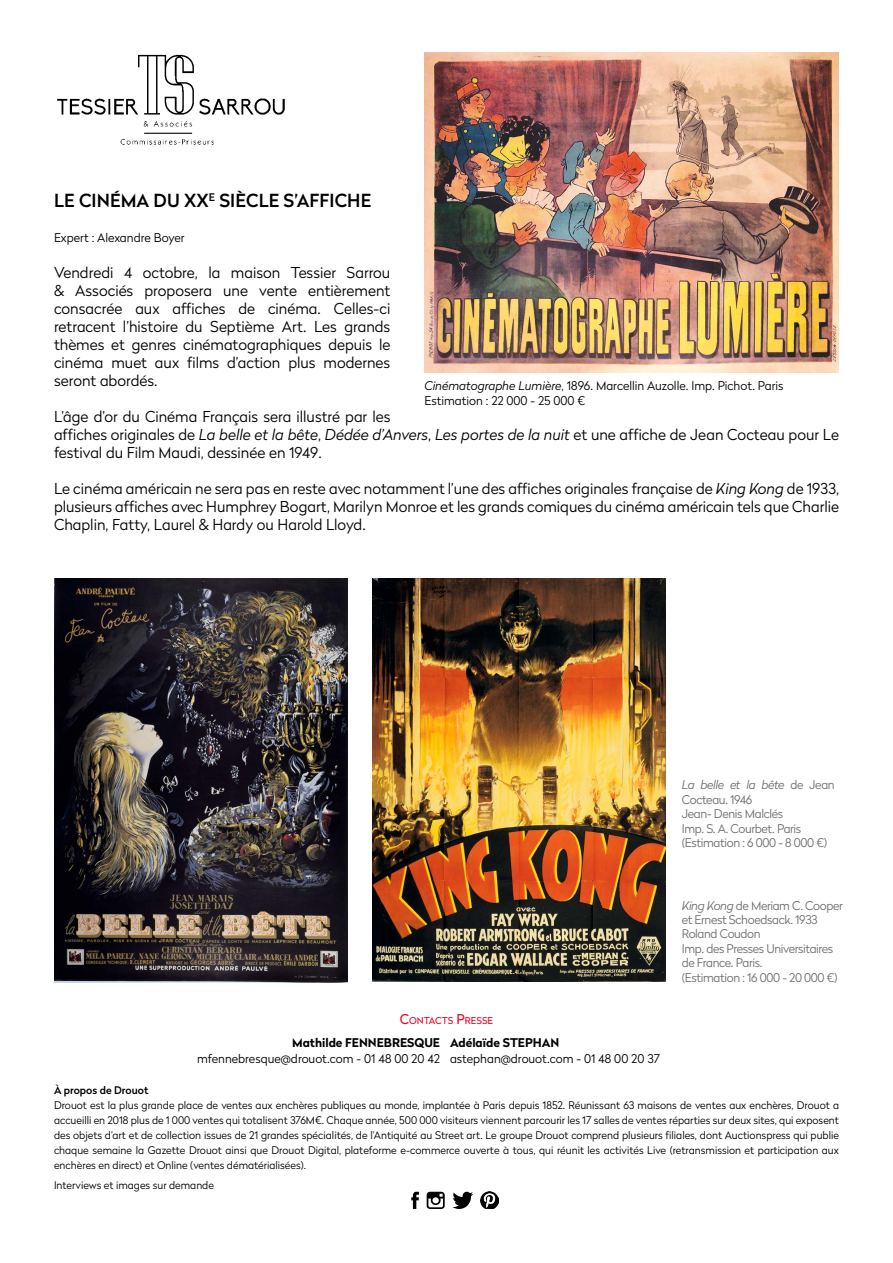
<style>
.page{position:relative;width:893px;height:1263px;background:#fff}
.page>*{position:absolute;margin:0;border:0;box-sizing:border-box;transform-origin:0 0}
.t1{font:500 18px "Radikal";letter-spacing:.005em;color:#000}
.t2{font:300 15px/18px "Radikal";color:#000;text-align:justify}
.t3{font:300 12px/14.4px "Radikal";letter-spacing:-.03em;color:#706f6f}
.t4{font:300 12px/14.4px "Radikal";color:#000}
.t5{font:700 12px "Radikal";color:#000}
.t6{font:300 10.5px/15px "Radikal";color:#000;text-align:justify}
.t7{font:500 10.5px "Radikal";color:#000}
.t8{font:9.45px "Radikal";color:#ec0928}
.s1{font-style:italic}
.s2{font-size:13.5px}
</style>
<div class="page">
<svg style="left:452px;top:1192px;width:21px;height:17px"></svg>
<svg style="left:411px;top:1192px;width:8px;height:17px"></svg>
<svg style="left:427px;top:1192px;width:18px;height:17px"></svg>
<img style="left:481px;top:1192px;width:17px;height:17px">
<img style="left:57px;top:54px;width:228px;height:91px">
<img style="left:424px;top:52px;width:415px;height:320px">
<img style="left:372px;top:579px;width:294px;height:403px">
<img style="left:54px;top:579px;width:294px;height:403px">
<p class="t1" style="left:54px;top:188px;width:319px">LE CINÉMA DU XX<sup>E</sup> SIÈCLE S’AFFICHE</p>
<p class="t4" style="left:54px;top:230px;width:132px">Expert : Alexandre Boyer</p>
<p class="t2" style="left:54px;top:263px;width:338px">Vendredi 4 octobre, la maison Tessier Sarrou &amp; Associés proposera une vente entièrement consacrée aux affiches de cinéma. Celles-ci retracent l’histoire du Septième Art. Les grands thèmes et genres cinématographiques depuis le cinéma muet aux films d’action plus modernes seront abordés.</p>
<p class="t2" style="left:54px;top:407px;width:786px;text-align:left">L’âge d’or du Cinéma Français sera illustré par les<br>affiches originales de <span class="s1">La belle et la bête</span>, <span class="s1">Dédée d’Anvers</span>, <span class="s1">Les portes de la nuit</span> et une affiche de Jean Cocteau pour Le festival du Film Maudi, dessinée en 1949.</p>
<p class="t2" style="left:54px;top:479px;width:787px">Le cinéma américain ne sera pas en reste avec notamment l’une des affiches originales française de <span class="s1">King Kong</span> de 1933, plusieurs affiches avec Humphrey Bogart, Marilyn Monroe et les grands comiques du cinéma américain tels que Charlie Chaplin, Fatty, Laurel &amp; Hardy ou Harold Lloyd.</p>
<p class="t4" style="left:424px;top:378px;width:361px"><span class="s1">Cinématographe Lumière</span>, 1896. Marcellin Auzolle. Imp. Pichot. Paris<br>Estimation : 22 000 - 25 000 €</p>
<p class="t3" style="left:682px;top:777px;width:154px"><span class="s1">La belle et la bête</span> de Jean<br>Cocteau. 1946<br>Jean- Denis Malclés<br>Imp. S. A. Courbet. Paris (Estimation : 6 000 - 8 000 €)</p>
<p class="t8" style="left:400px;top:1014px;width:95px"><span class="s2">C</span>ONTACTS <span class="s2">P</span>RESSE</p>
<p class="t5" style="left:292px;top:1034px;width:149px">Mathilde FENNEBRESQUE</p>
<p class="t4" style="left:197px;top:1051px;width:245px">mfennebresque@drouot.com - 01 48 00 20 42</p>
<p class="t5" style="left:450px;top:1034px;width:111px">Adélaïde STEPHAN</p>
<p class="t4" style="left:450px;top:1051px;width:212px">astephan@drouot.com - 01 48 00 20 37</p>
<p class="t3" style="left:682px;top:898px;width:163px"><span class="s1">King Kong</span> de Meriam C. Cooper et Ernest Schoedsack. 1933<br>Roland Coudon<br>Imp. des Presses Universitaires de France. Paris.<br>(Estimation : 16 000 - 20 000 €)</p>
<p class="t7" style="left:54px;top:1083px;width:96px">À propos de Drouot</p>
<p class="t6" style="left:54px;top:1098px;width:787px">Drouot est la plus grande place de ventes aux enchères publiques au monde, implantée à Paris depuis 1852. Réunissant 63 maisons de ventes aux enchères, Drouot a accueilli en 2018 plus de 1 000 ventes qui totalisent 376M€. Chaque année, 500 000 visiteurs viennent parcourir les 17 salles de ventes réparties sur deux sites, qui exposent des objets d’art et de collection issues de 21 grandes spécialités, de l’Antiquité au Street art. Le groupe Drouot comprend plusieurs filiales, dont Auctionspress qui publie chaque semaine la Gazette Drouot ainsi que Drouot Digital, plateforme e-commerce ouverte à tous, qui réunit les activités Live (retransmission et participation aux enchères en direct) et Online (ventes dématérialisées).</p>
<p class="t6" style="left:54px;top:1177px;width:162px">Interviews et images sur demande</p>
</div>
